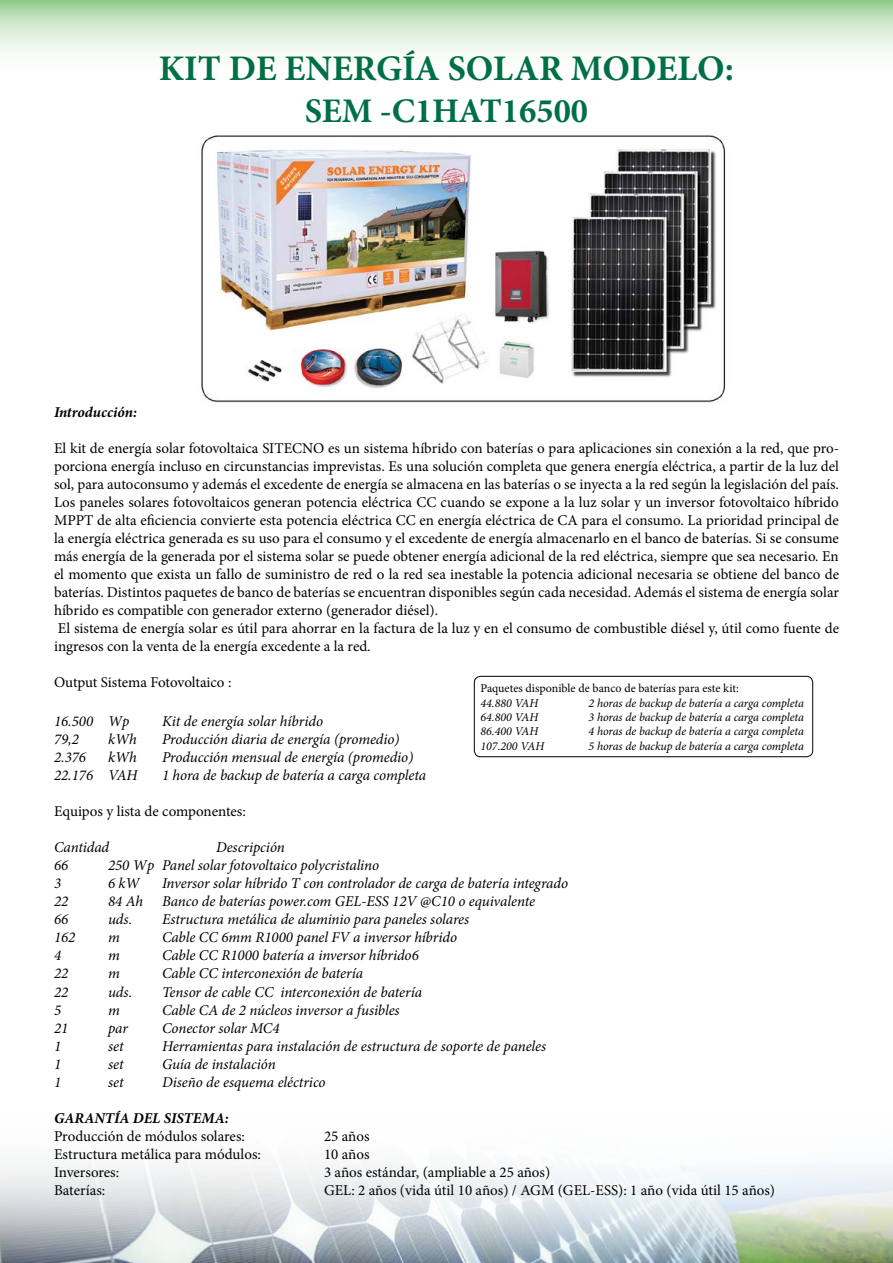
<style>
.page{position:relative;width:893px;height:1263px;background:#fff}
.page>*{position:absolute;margin:0;border:0;box-sizing:border-box;transform-origin:0 0}
.t1{font:700 36px "Minion Pro";color:#006f45}
.t2{font:700 34.5px "Minion Pro";color:#006f45}
.t3{font:15px/18px "Minion Pro";color:#000}
.t4{font:italic 15px "Minion Pro";letter-spacing:-.005em;color:#000}
.t5{font:italic 700 15px "Minion Pro";color:#000}
.t6{font:italic 12px "Minion Pro";letter-spacing:-.005em;color:#000}
.t7{font:12px "Minion Pro";color:#000}
</style>
<div class="page">
<svg style="left:0;top:0;width:893px;height:54px;background:#cde7cb"></svg>
<img style="left:0;top:1165px;width:893px;height:98px">
<img style="left:201px;top:135px;width:525px;height:268px">
<div style="left:474px;top:676px;width:339px;height:81px;border:1px solid #000;border-radius:6px"></div>
<h1 class="t1" style="left:159px;top:43px;width:576px">KIT DE ENERGÍA SOLAR MODELO:</h1>
<h2 class="t2" style="left:305px;top:86px;width:285px">SEM -C1HAT16500</h2>
<p class="t5" style="left:54px;top:401px;width:84px">Introducción:</p>
<p class="t3" style="left:54px;top:439px;width:787px">El kit de energía solar fotovoltaica SITECNO es un sistema híbrido con baterías o para aplicaciones sin conexión a la red, que pro&shy;porciona energía incluso en circunstancias imprevistas. Es una solución completa que genera energía eléctrica, a partir de la luz del sol, para autoconsumo y además el excedente de energía se almacena en las baterías o se inyecta a la red según la legislación del país.<br>Los paneles solares fotovoltaicos generan potencia eléctrica CC cuando se expone a la luz solar y un inversor fotovoltaico híbrido MPPT de alta eficiencia convierte esta potencia eléctrica CC en energía eléctrica de CA para el consumo. La prioridad principal de la energía eléctrica generada es su uso para el consumo y el excedente de energía almacenarlo en el banco de baterías. Si se consume más energía de la generada por el sistema solar se puede obtener energía adicional de la red eléctrica, siempre que sea necesario. En el momento que exista un fallo de suministro de red o la red sea inestable la potencia adicional necesaria se obtiene del banco de baterías. Distintos paquetes de banco de baterías se encuentran disponibles según cada necesidad. Además el sistema de energía solar híbrido es compatible con generador externo (generador diésel).<br>El sistema de energía solar es útil para ahorrar en la factura de la luz y en el consumo de combustible diésel y, útil como fuente de ingresos con la venta de la energía excedente a la red.</p>
<p class="t3" style="left:54px;top:673px;width:179px">Output Sistema Fotovoltaico :</p>
<p class="t4" style="left:54px;top:711px;width:77px">16.500 Wp</p>
<p class="t4" style="left:162px;top:711px;width:163px">Kit de energía solar híbrido</p>
<p class="t4" style="left:54px;top:729px;width:26px">79,2</p>
<p class="t4" style="left:108px;top:729px;width:30px">kWh</p>
<p class="t4" style="left:162px;top:729px;width:239px">Producción diaria de energía (promedio)</p>
<p class="t4" style="left:54px;top:747px;width:34px">2.376</p>
<p class="t4" style="left:108px;top:747px;width:30px">kWh</p>
<p class="t4" style="left:162px;top:747px;width:253px">Producción mensual de energía (promedio)</p>
<p class="t4" style="left:54px;top:765px;width:85px">22.176 VAH</p>
<p class="t4" style="left:162px;top:765px;width:266px">1 hora de backup de batería a carga completa</p>
<p class="t3" style="left:54px;top:803px;width:193px">Equipos y lista de componentes:</p>
<p class="t4" style="left:54px;top:837px;width:57px">Cantidad</p>
<p class="t4" style="left:216px;top:837px;width:70px">Descripción</p>
<p class="t4" style="left:54px;top:855px;width:16px">66</p>
<p class="t4" style="left:108px;top:855px;width:273px">250 Wp Panel solar fotovoltaico polycristalino</p>
<p class="t4" style="left:54px;top:873px;width:9px">3</p>
<p class="t4" style="left:108px;top:873px;width:33px">6 kW</p>
<p class="t4" style="left:162px;top:873px;width:408px">Inversor solar híbrido T con controlador de carga de batería integrado</p>
<p class="t4" style="left:54px;top:891px;width:16px">22</p>
<p class="t4" style="left:108px;top:891px;width:37px">84 Ah</p>
<p class="t4" style="left:162px;top:891px;width:375px">Banco de baterías power.com GEL-ESS 12V @C10 o equivalente</p>
<p class="t4" style="left:54px;top:909px;width:16px">66</p>
<p class="t4" style="left:108px;top:909px;width:26px">uds.</p>
<p class="t4" style="left:162px;top:909px;width:309px">Estructura metálica de aluminio para paneles solares</p>
<p class="t4" style="left:54px;top:927px;width:23px">162</p>
<p class="t4" style="left:108px;top:927px;width:13px">m</p>
<p class="t4" style="left:162px;top:927px;width:297px">Cable CC 6mm R1000 panel FV a inversor híbrido</p>
<p class="t4" style="left:54px;top:945px;width:9px">4</p>
<p class="t4" style="left:108px;top:945px;width:13px">m</p>
<p class="t4" style="left:162px;top:945px;width:258px">Cable CC R1000 batería a inversor híbrido6</p>
<p class="t4" style="left:54px;top:963px;width:16px">22</p>
<p class="t4" style="left:108px;top:963px;width:13px">m</p>
<p class="t4" style="left:162px;top:963px;width:203px">Cable CC interconexión de batería</p>
<p class="t4" style="left:54px;top:981px;width:16px">22</p>
<p class="t4" style="left:108px;top:981px;width:26px">uds.</p>
<p class="t4" style="left:162px;top:981px;width:262px">Tensor de cable CC interconexión de batería</p>
<p class="t4" style="left:54px;top:999px;width:9px">5</p>
<p class="t4" style="left:108px;top:999px;width:13px">m</p>
<p class="t4" style="left:162px;top:999px;width:239px">Cable CA de 2 núcleos inversor a fusibles</p>
<p class="t4" style="left:54px;top:1017px;width:16px">21</p>
<p class="t4" style="left:108px;top:1017px;width:21px">par</p>
<p class="t4" style="left:162px;top:1017px;width:119px">Conector solar MC4</p>
<p class="t4" style="left:54px;top:1035px;width:9px">1</p>
<p class="t4" style="left:108px;top:1035px;width:17px">set</p>
<p class="t4" style="left:162px;top:1035px;width:386px">Herramientas para instalación de estructura de soporte de paneles</p>
<p class="t4" style="left:54px;top:1053px;width:9px">1</p>
<p class="t4" style="left:108px;top:1053px;width:17px">set</p>
<p class="t4" style="left:162px;top:1053px;width:115px">Guía de instalación</p>
<p class="t4" style="left:54px;top:1071px;width:9px">1</p>
<p class="t4" style="left:108px;top:1071px;width:17px">set</p>
<p class="t4" style="left:162px;top:1071px;width:165px">Diseño de esquema eléctrico</p>
<p class="t5" style="left:54px;top:1107px;width:176px">GARANTÍA DEL SISTEMA:</p>
<p class="t3" style="left:54px;top:1127px;width:192px">Producción de módulos solares:</p>
<p class="t3" style="left:324px;top:1127px;width:47px">25 años</p>
<p class="t3" style="left:54px;top:1145px;width:208px">Estructura metálica para módulos:</p>
<p class="t3" style="left:324px;top:1145px;width:47px">10 años</p>
<p class="t3" style="left:54px;top:1163px;width:67px">Inversores:</p>
<p class="t3" style="left:324px;top:1163px;width:228px">3 años estándar, (ampliable a 25 años)</p>
<p class="t3" style="left:54px;top:1181px;width:53px">Baterías:</p>
<p class="t3" style="left:324px;top:1181px;width:453px">GEL: 2 años (vida útil 10 años) / AGM (GEL-ESS): 1 año (vida útil 15 años)</p>
<p class="t7" style="left:480px;top:680px;width:260px">Paquetes disponible de banco de baterías para este kit:</p>
<p class="t6" style="left:480px;top:694px;width:59px">44.880 VAH</p>
<p class="t6" style="left:588px;top:694px;width:217px">2 horas de backup de batería a carga completa</p>
<p class="t6" style="left:480px;top:709px;width:59px">64.800 VAH</p>
<p class="t6" style="left:588px;top:709px;width:217px">3 horas de backup de batería a carga completa</p>
<p class="t6" style="left:480px;top:723px;width:59px">86.400 VAH</p>
<p class="t6" style="left:588px;top:723px;width:217px">4 horas de backup de batería a carga completa</p>
<p class="t6" style="left:480px;top:738px;width:65px">107.200 VAH</p>
<p class="t6" style="left:588px;top:738px;width:217px">5 horas de backup de batería a carga completa</p>
</div>
